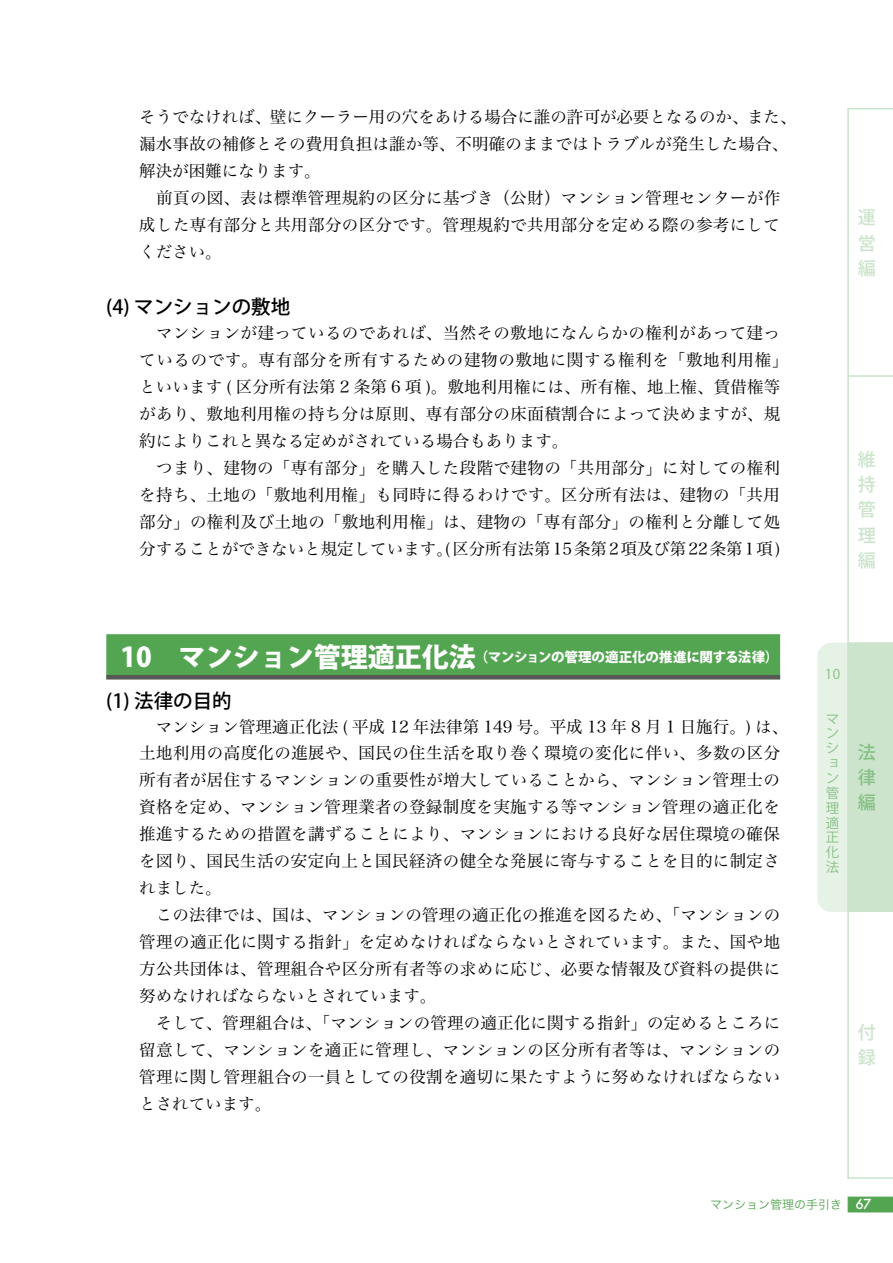
<style>
.page{position:relative;width:893px;height:1263px;background:#fff}
.page>*{position:absolute;margin:0;border:0;box-sizing:border-box;transform-origin:0 0}
.t1{font:500 19.5px "Koz Go Pro";color:#000}
.t2{font:500 18px/25.2px "Koz Go Pr 6 N";color:#cbe4cb;text-align:justify}
.t3{font:500 18px/25.2px "Koz Go Pr 6 N";color:#86c085;text-align:justify}
.t4{font:16.5px/27px "Hira Min Pro W3";letter-spacing:.025em;color:#000}
.t5{font:800 13.5px "Koz Go Pro";letter-spacing:-.015em;color:#fff}
.t6{font:13.5px/14.9px "Koz Go Pr 6 N";color:#86c085}
.t7{font:12px "Hira Kaku Pro W3";color:#53a551}
.s1{font-size:27px}
.s2{font-family:"Futura";font-weight:500;font-size:13.5px;color:#fff}
</style>
<div class="page">
<svg style="left:848px;top:1197px;width:45px;height:15px"></svg>
<svg style="left:817px;top:642px;width:76px;height:270px;background:#d6e9d6"></svg>
<hr style="left:848px;top:375px;width:45px;height:2px;background:#cbe4cb">
<hr style="left:848px;top:643px;width:45px;height:1px;background:#cbe4cb">
<hr style="left:848px;top:910px;width:45px;height:1px;background:#cbe4cb">
<hr style="left:848px;top:1177px;width:45px;height:2px;background:#cbe4cb">
<hr style="left:848px;top:108px;width:45px;height:1px;background:#cbe4cb">
<hr style="left:847px;top:109px;width:2px;height:1069px;background:#cbe4cb">
<div style="left:106px;top:634px;width:674px;height:45px;background:#53a551"></div>
<hr style="left:106px;top:675px;width:674px;height:4px;background:#595757">
<p class="t4" style="left:139px;top:101px;width:659px">そうでなければ、壁にクーラー用の穴をあける場合に誰の許可が必要となるのか、また、漏水事故の補修とその費用負担は誰か等、不明確のままではトラブルが発生した場合、解決が困難になります。<br>　前頁の図、表は標準管理規約の区分に基づき（公財）マンション管理センターが作成した専有部分と共用部分の区分です。管理規約で共用部分を定める際の参考にしてください。</p>
<p class="t1" style="left:106px;top:295px;width:185px">(4) マンションの敷地</p>
<p class="t4" style="left:139px;top:317px;width:650px">　マンションが建っているのであれば、当然その敷地になんらかの権利があって建っているのです。専有部分を所有するための建物の敷地に関する権利を「敷地利用権」といいます ( 区分所有法第 2 条第 6 項 )。敷地利用権には、所有権、地上権、賃借権等があり、敷地利用権の持ち分は原則、専有部分の床面積割合によって決めますが、規約によりこれと異なる定めがされている場合もあります。<br>　つまり、建物の「専有部分」を購入した段階で建物の「共用部分」に対しての権利を持ち、土地の「敷地利用権」も同時に得るわけです。区分所有法は、建物の「共用部分」の権利及び土地の「敷地利用権」は、建物の「専有部分」の権利と分離して処分することができないと規定しています。(区分所有法第15条第2項及び第22条第1項)</p>
<p class="t5" style="left:120px;top:648px;width:659px"><span class="s1">10　マンション管理適正化法</span>（マンションの管理の適正化の推進に関する法律）</p>
<p class="t1" style="left:106px;top:688px;width:127px">(1) 法律の目的</p>
<p class="t4" style="left:139px;top:711px;width:650px">　マンション管理適正化法 ( 平成 12 年法律第 149 号。平成 13 年 8 月 1 日施行。) は、土地利用の高度化の進展や、国民の住生活を取り巻く環境の変化に伴い、多数の区分所有者が居住するマンションの重要性が増大していることから、マンション管理士の資格を定め、マンション管理業者の登録制度を実施する等マンション管理の適正化を推進するための措置を講ずることにより、マンションにおける良好な居住環境の確保を図り、国民生活の安定向上と国民経済の健全な発展に寄与することを目的に制定されました。<br>　この法律では、国は、マンションの管理の適正化の推進を図るため、「マンションの管理の適正化に関する指針」を定めなければならないとされています。また、国や地方公共団体は、管理組合や区分所有者等の求めに応じ、必要な情報及び資料の提供に努めなければならないとされています。<br>　そして、管理組合は、「マンションの管理の適正化に関する指針」の定めるところに留意して、マンションを適正に管理し、マンションの区分所有者等は、マンションの管理に関し管理組合の一員としての役割を適切に果たすように努めなければならないとされています。</p>
<p class="t2" style="left:858px;top:206px;width:19px">運営編</p>
<p class="t2" style="left:858px;top:447px;width:19px">維持管理編</p>
<p class="t6" style="left:825px;top:667px;width:17px">10</p>
<p class="t6" style="left:826px;top:711px;width:15px">マンション管理適正化法</p>
<p class="t3" style="left:858px;top:740px;width:19px">法律編</p>
<p class="t2" style="left:858px;top:1020px;width:19px">付録</p>
<p class="t7" style="left:710px;top:1193px;width:163px">マンション管理の手引き <span class="s2">67</span></p>
</div>
